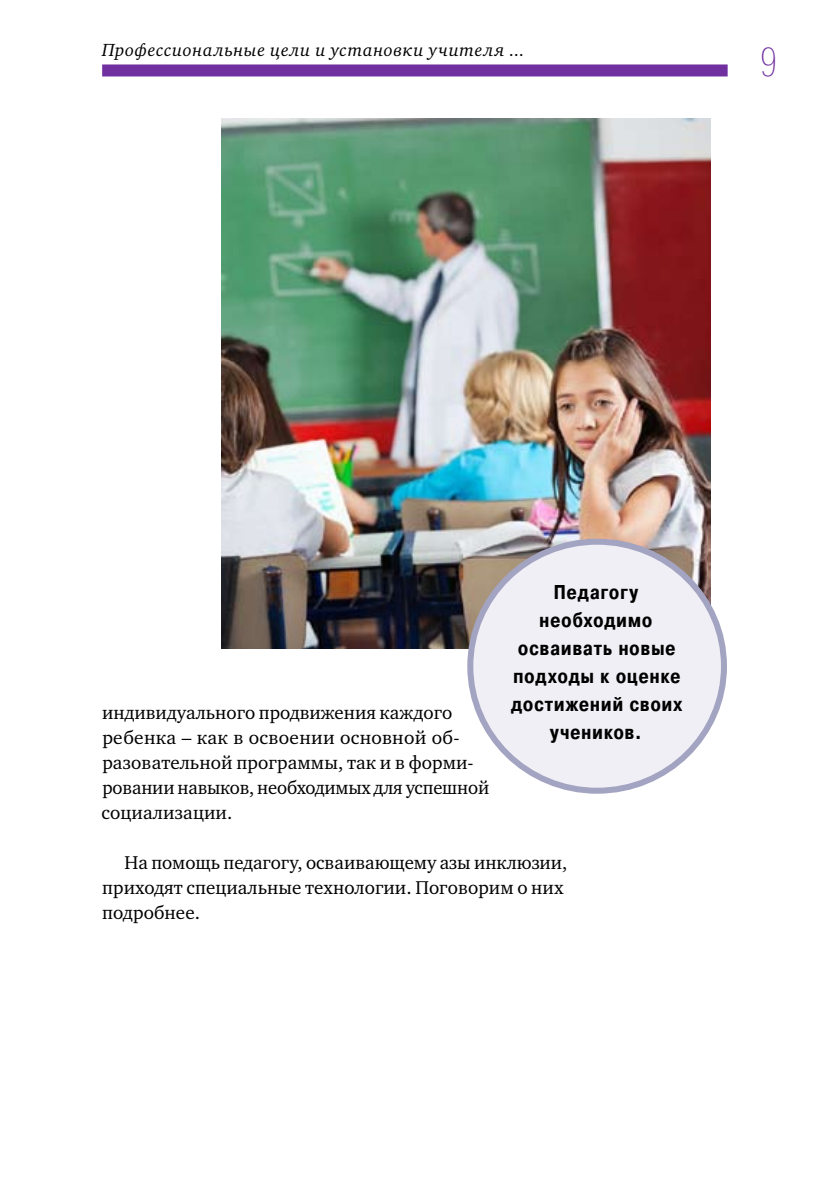
<style>
.page{position:relative;width:823px;height:1191px;background:#fff}
.page>*{position:absolute;margin:0;border:0;box-sizing:border-box;transform-origin:0 0}
.t1{font:100 40px "Helios Cond";color:#7030a0}
.t2{font:700 20px/28px "Pragmatica Cond";letter-spacing:.025em;color:#000;text-align:center}
.t3{font:19px/25px "Charter ITC";letter-spacing:.005em;color:#000}
.t4{font:italic 18px "Charter ITC";letter-spacing:.035em;color:#000}
</style>
<div class="page">
<div style="left:102px;top:64px;width:625px;height:12px;background:#7030a0"></div>
<img style="left:221px;top:118px;width:489px;height:530px">
<div style="left:470px;top:542px;width:253px;height:248px;background:#f0eff5;border-radius:50%"></div>
<div style="left:467px;top:539px;width:259px;height:254px;border:6px solid #a3a3c2;border-radius:50%"></div>
<p class="t4" style="left:102px;top:39px;width:424px">Профессиональные цели и установки учителя ...</p>
<h1 class="t1" style="left:760px;top:38px;width:18px">9</h1>
<p class="t2" style="left:511px;top:579px;width:173px">Педагогу необходимо осваивать новые подходы к оценке достижений своих учеников.</p>
<p class="t3" style="left:102px;top:700px;width:389px">индивидуального продвижения каждого ребенка – как в освоении основной об&shy;разовательной программы, так и в форми&shy;ровании навыков, необходимых для успешной социализации.</p>
<p class="t3" style="left:102px;top:850px;width:466px;text-indent:22px">На помощь педагогу, осваивающему азы инклюзии, приходят специальные технологии. Поговорим о них подробнее.</p>
</div>
